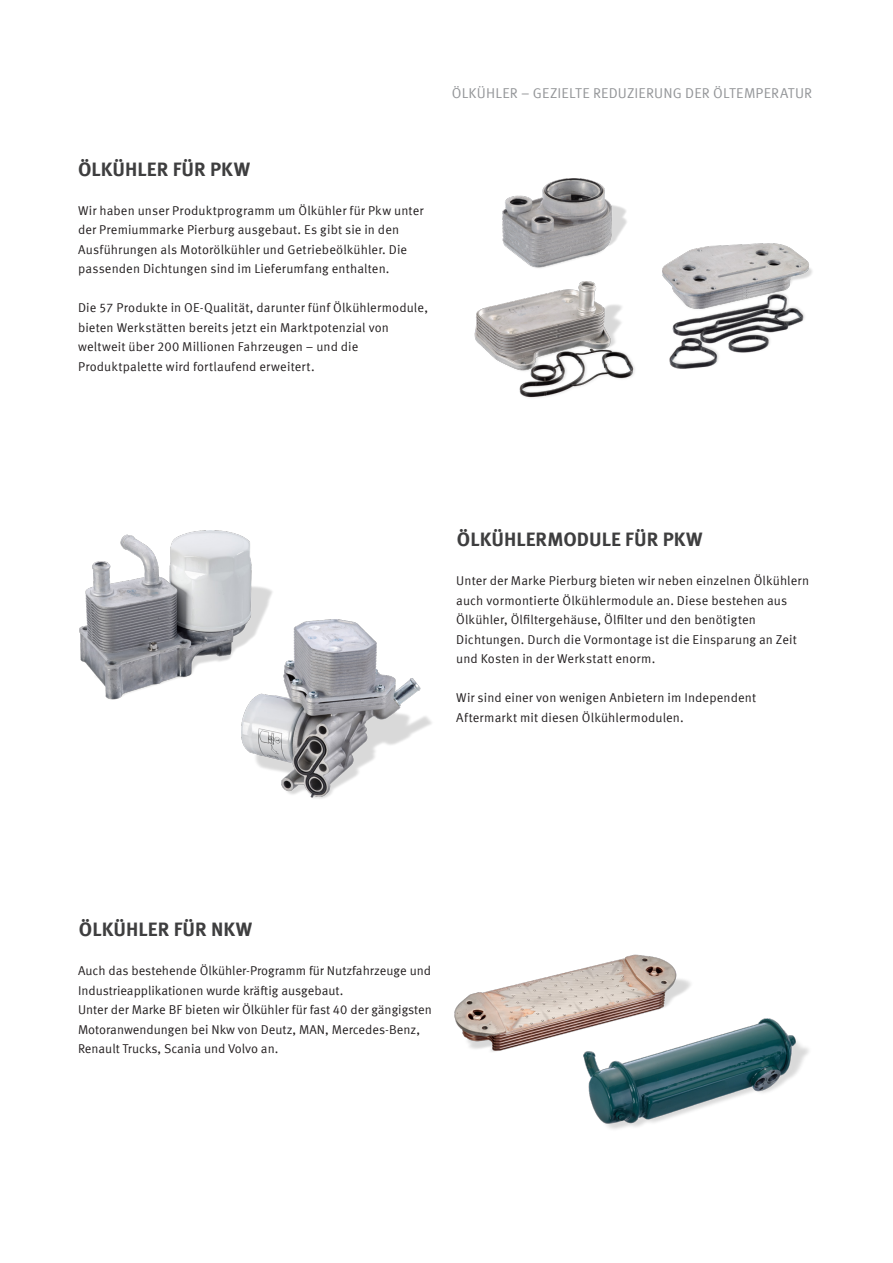
<style>
.page{position:relative;width:893px;height:1263px;background:#fff}
.page>*{position:absolute;margin:0;border:0;box-sizing:border-box;transform-origin:0 0}
._13_Subheadline_bold{font:700 19.5px "Meta Offc Pro";color:#3e3e3f}
._9_5_Paginierung{font:14.25px "Meta Offc Pro Norm";letter-spacing:.01em;color:#939598}
._8_5_Copytext{font:12.75px/19.5px "Meta Offc Pro Norm";letter-spacing:.005em;color:#231f20}
</style>
<div class="page">
<img style="left:503px;top:179px;width:124px;height:89px">
<img style="left:80px;top:530px;width:192px;height:170px">
<img style="left:584px;top:1019px;width:225px;height:110px">
<img style="left:455px;top:954px;width:239px;height:99px">
<img style="left:242px;top:620px;width:190px;height:179px">
<img style="left:474px;top:282px;width:161px;height:116px">
<img style="left:662px;top:243px;width:150px;height:126px">
<p class="_13_Subheadline_bold" style="left:78px;top:153px;width:174px">ÖLKÜHLER FÜR PKW</p>
<p class="_8_5_Copytext" style="left:78px;top:200px;width:347px">Wir haben unser Produktprogramm um Ölkühler für Pkw unter der Premiummarke Pierburg ausgebaut. Es gibt sie in den Ausführungen als Motorölkühler und Getriebeölkühler. Die passenden Dichtungen sind im Lieferumfang enthalten.</p>
<p class="_8_5_Copytext" style="left:78px;top:297px;width:352px">Die 57 Produkte in OE-Qualität, darunter fünf Ölkühlermodule, bieten Werkstätten bereits jetzt ein Marktpotenzial von weltweit über 200 Millionen Fahrzeugen – und die Produktpalette wird fortlaufend erweitert.</p>
<p class="_9_5_Paginierung" style="left:452px;top:82px;width:362px">ÖLKÜHLER – GEZIELTE REDUZIERUNG DER ÖLTEMPERATUR</p>
<p class="_13_Subheadline_bold" style="left:457px;top:524px;width:247px">ÖLKÜHLERMODULE FÜR PKW</p>
<p class="_8_5_Copytext" style="left:456px;top:570px;width:355px">Unter der Marke Pierburg bieten wir neben einzelnen Ölkühlern auch vormontierte Ölkühlermodule an. Diese bestehen aus Ölkühler, Ölfiltergehäuse, Ölfilter und den benötigten Dichtungen. Durch die Vormontage ist die Einsparung an Zeit und Kosten in der Werkstatt enorm.</p>
<p class="_8_5_Copytext" style="left:456px;top:687px;width:301px">Wir sind einer von wenigen Anbietern im Independent<br>Aftermarkt mit diesen Ölkühlermodulen.</p>
<p class="_13_Subheadline_bold" style="left:79px;top:914px;width:175px">ÖLKÜHLER FÜR NKW</p>
<p class="_8_5_Copytext" style="left:78px;top:960px;width:355px">Auch das bestehende Ölkühler-Programm für Nutzfahrzeuge und<br>Industrieapplikationen wurde kräftig ausgebaut.</p>
<p class="_8_5_Copytext" style="left:78px;top:999px;width:355px">Unter der Marke BF bieten wir Ölkühler für fast 40 der gängigsten<br>Motoranwendungen bei Nkw von Deutz, MAN, Mercedes-Benz,<br>Renault Trucks, Scania und Volvo an.</p>
</div>
